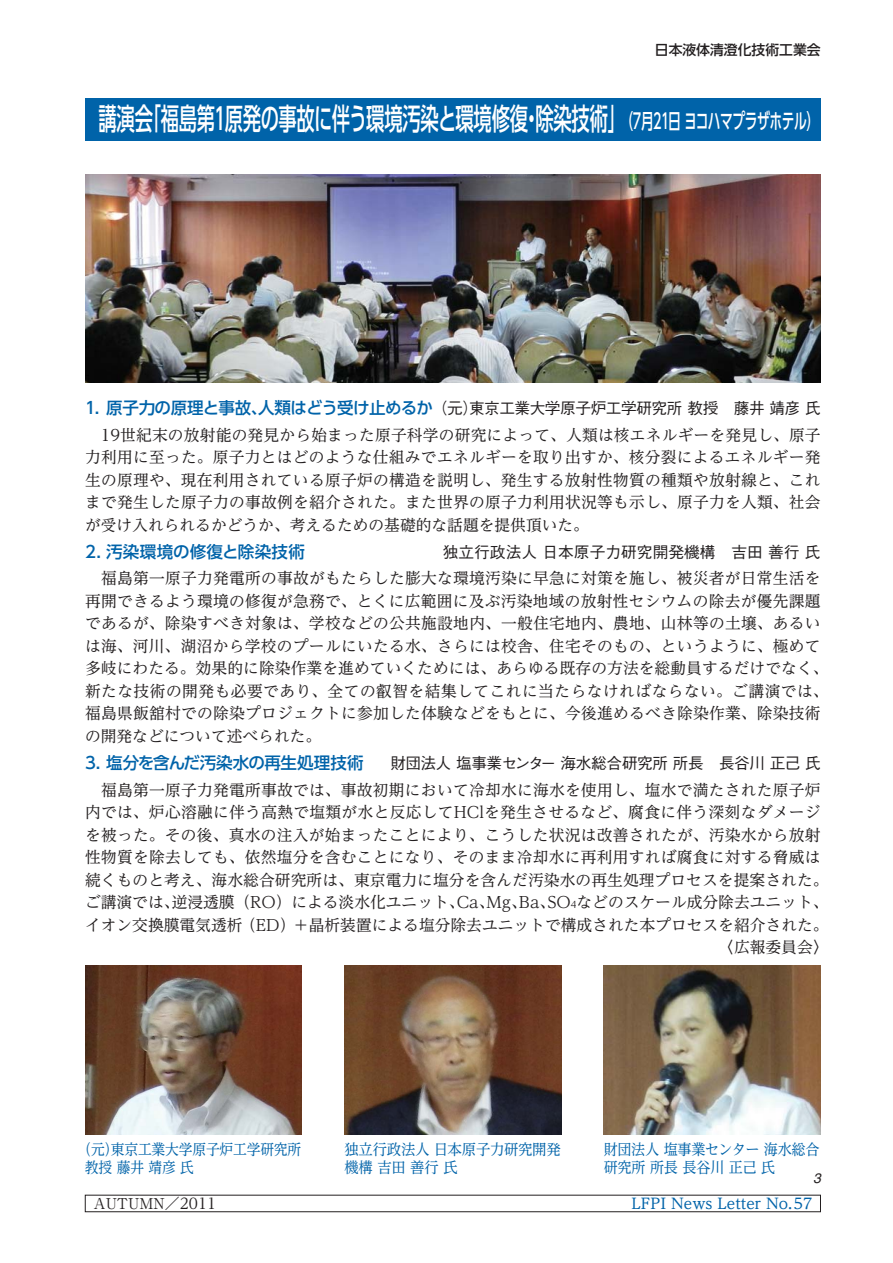
<style>
.page{position:relative;width:893px;height:1263px;background:#fff}
.page>*{position:absolute;margin:0;border:0;box-sizing:border-box;transform-origin:0 0}
.t1{font:30px "UD Shin Go Pro Medium 90 msp RKSJ H";letter-spacing:-.015em;color:#fff;scale:.61 1}
.t2{font:16.5px "UD Shin Go Pro Medium 90 msp RKSJ H";color:#0063a9}
.t3{font:15.75px/22.5px "UD Reimin Pro Regular 90 msp RKSJ H";letter-spacing:.015em;color:#231f20;text-align:justify}
.t4{font:15.75px "Gothic BBB Pro Medium 90 msp RKSJ H";letter-spacing:-.03em;color:#231f20}
.t5{font:15.75px "Gothic BBB Pro Medium 90 msp RKSJ H";color:#231f20}
.t6{font:15px/18px "UD Reimin Pro Regular 90 msp RKSJ H";letter-spacing:-.015em;color:#0063a9;scale:.94 1}
.t7{font:15px/18px "UD Reimin Pro Regular 90 msp RKSJ H";letter-spacing:-.015em;color:#0063a9;scale:.92 1}
.t8{font:15px/18px "UD Reimin Pro Regular 90 msp RKSJ H";letter-spacing:-.015em;color:#0063a9;scale:.96 1}
.t9{font:14.85px "UD Reimin Pro Medium 90 msp RKSJ H";color:#0063a9}
.t10{font:14.85px "Ryumin Pro Regular 90 msp RKSJ H";color:#231f20}
.t11{font:13.8px "UD Shin Go Pro Medium 90 msp RKSJ H";color:#231f20}
.t12{font:italic 13.8px "Helvetica";color:#231f20}
.s1{font-size:21px}
.s2{font-family:"UD Shin Go Pro Medium 90 msp RKSJ H";font-size:16.5px;color:#0063a9}
.s3{font-size:9.15px}
.s4{font-family:"UD Reimin Pro Regular 90 msp RKSJ H"}
</style>
<div class="page">
<div style="left:85px;top:1195px;width:736px;height:17px;border:1px solid #231f20"></div>
<div style="left:85px;top:98px;width:736px;height:42px;background:#0063a9"></div>
<img style="left:85px;top:174px;width:736px;height:209px">
<img style="left:85px;top:965px;width:217px;height:169px">
<img style="left:344px;top:965px;width:217px;height:169px">
<img style="left:604px;top:965px;width:217px;height:169px">
<p class="t11" style="left:655px;top:44px;width:167px">日本液体清澄化技術工業会</p>
<h1 class="t1" style="left:98px;top:108px;width:1183px">講演会「福島第1原発の事故に伴う環境汚染と環境修復・除染技術」<span class="s1">（7月21日 ヨコハマプラザホテル）</span></h1>
<p class="t4" style="left:85px;top:402px;width:737px"><span class="s2">1. 原子力の原理と事故、人類はどう受け止めるか</span> （元）東京工業大学原子炉工学研究所 教授　藤井 靖彦 氏</p>
<p class="t3" style="left:85px;top:426px;width:737px">　19世紀末の放射能の発見から始まった原子科学の研究によって、人類は核エネルギーを発見し、原子力利用に至った。原子力とはどのような仕組みでエネルギーを取り出すか、核分裂によるエネルギー発生の原理や、現在利用されている原子炉の構造を説明し、発生する放射性物質の種類や放射線と、これまで発生した原子力の事故例を紹介された。また世界の原子力利用状況等も示し、原子力を人類、社会が受け入れられるかどうか、考えるための基礎的な話題を提供頂いた。</p>
<p class="t2" style="left:85px;top:546px;width:221px">2. 汚染環境の修復と除染技術</p>
<p class="t5" style="left:443px;top:546px;width:379px">独立行政法人 日本原子力研究開発機構　吉田 善行 氏</p>
<p class="t3" style="left:85px;top:569px;width:745px;text-align:left">　福島第一原子力発電所の事故がもたらした膨大な環境汚染に早急に対策を施し、被災者が日常生活を再開できるよう環境の修復が急務で、とくに広範囲に及ぶ汚染地域の放射性セシウムの除去が優先課題であるが、除染すべき対象は、学校などの公共施設地内、一般住宅地内、農地、山林等の土壌、あるいは海、河川、湖沼から学校のプールにいたる水、さらには校舎、住宅そのもの、というように、極めて多岐にわたる。効果的に除染作業を進めていくためには、あらゆる既存の方法を総動員するだけでなく、新たな技術の開発も必要であり、全ての叡智を結集してこれに当たらなければならない。ご講演では、福島県飯舘村での除染プロジェクトに参加した体験などをもとに、今後進めるべき除染作業、除染技術の開発などについて述べられた。</p>
<p class="t2" style="left:85px;top:757px;width:280px">3. 塩分を含んだ汚染水の再生処理技術</p>
<p class="t4" style="left:390px;top:757px;width:432px">財団法人 塩事業センター 海水総合研究所 所長　長谷川 正己 氏</p>
<p class="t3" style="left:85px;top:781px;width:737px">　福島第一原子力発電所事故では、事故初期において冷却水に海水を使用し、塩水で満たされた原子炉</p>
<p class="t3" style="left:85px;top:803px;width:737px">内では、炉心溶融に伴う高熱で塩類が水と反応してHClを発生させるなど、腐食に伴う深刻なダメージ</p>
<p class="t3" style="left:85px;top:826px;width:737px">を被った。その後、真水の注入が始まったことにより、こうした状況は改善されたが、汚染水から放射</p>
<p class="t3" style="left:85px;top:848px;width:737px">性物質を除去しても、依然塩分を含むことになり、そのまま冷却水に再利用すれば腐食に対する脅威は</p>
<p class="t3" style="left:85px;top:871px;width:745px">続くものと考え、海水総合研究所は、東京電力に塩分を含んだ汚染水の再生処理プロセスを提案された。</p>
<p class="t3" style="left:85px;top:893px;width:745px">ご講演では、逆浸透膜（RO）による淡水化ユニット、Ca、Mg、Ba、SO<span class="s3">4</span>などのスケール成分除去ユニット、</p>
<p class="t3" style="left:85px;top:916px;width:745px">イオン交換膜電気透析（ED）＋晶析装置による塩分除去ユニットで構成された本プロセスを紹介された。</p>
<p class="t3" style="left:718px;top:938px;width:112px">〈広報委員会〉</p>
<p class="t7" style="left:85px;top:1142px;width:237px;text-indent:-7px">（元）東京工業大学原子炉工学研究所教授 藤井 靖彦 氏</p>
<p class="t8" style="left:344px;top:1142px;width:227px">独立行政法人 日本原子力研究開発機構 吉田 善行 氏</p>
<p class="t6" style="left:604px;top:1142px;width:231px">財団法人 塩事業センター 海水総合研究所 所長 長谷川 正己 氏</p>
<p class="t12" style="left:813px;top:1173px;width:9px">3</p>
<p class="t10" style="left:94px;top:1198px;width:124px">AUTUMN<span class="s4">／2011</span></p>
<p class="t9" style="left:631px;top:1198px;width:182px">LFPI News Letter No.57</p>
</div>
